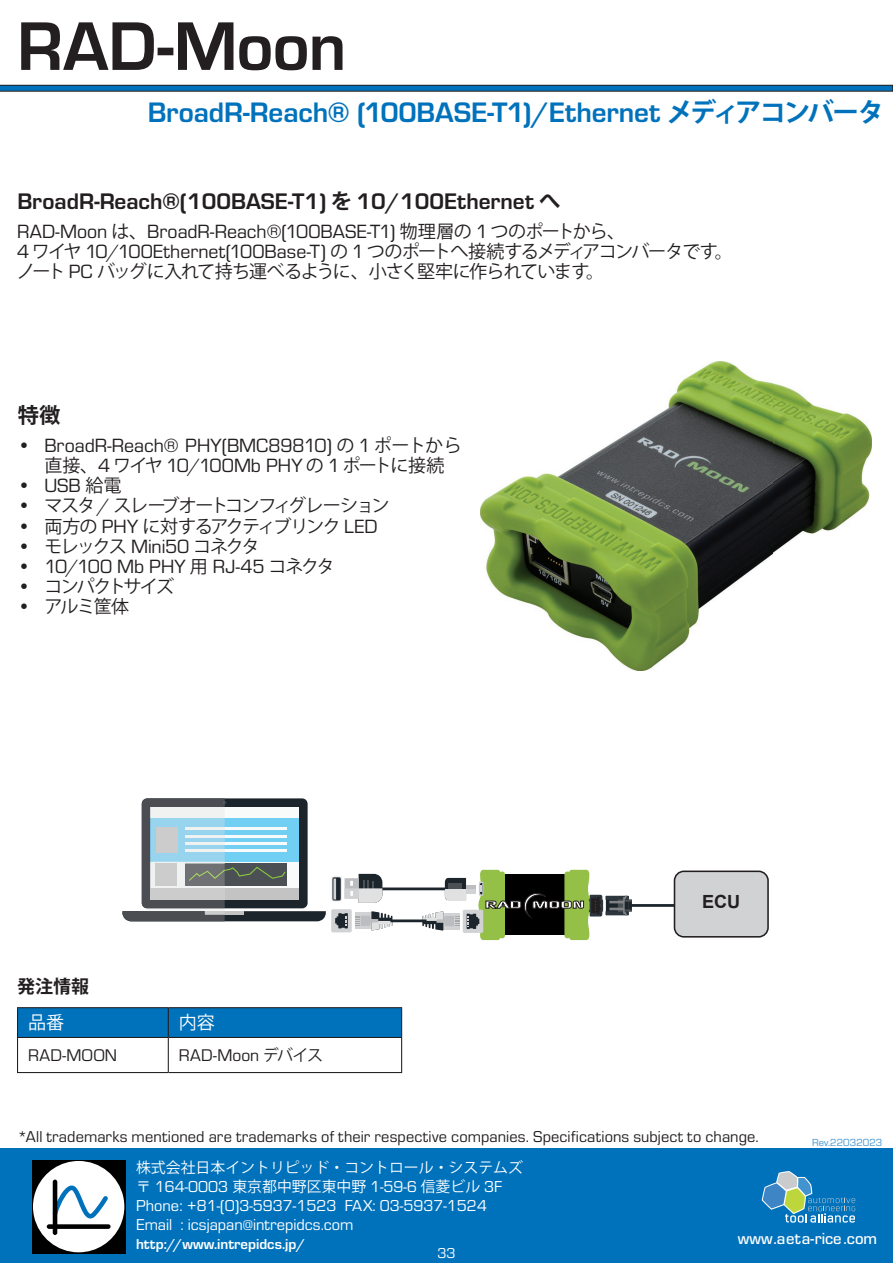
<style>
.page{position:relative;width:893px;height:1263px;background:#fff}
.page>*{position:absolute;margin:0;border:0;box-sizing:border-box;transform-origin:0 0}
.t1{font:700 71.25px "Eurostile";letter-spacing:-.01em;color:#231f20}
.t2{font:700 29.25px "Eurostile";letter-spacing:-.005em;color:#0072bc}
.t3{font:700 23.4px "Eurostile";color:#231f20}
.t4{font:700 21.3px "Koz Go Pr 6 N";color:#231f20}
.t5{font:19.95px/20.2px "Eurostile";letter-spacing:-.005em;color:#231f20}
.t6{font:700 18.15px "Arial";color:#231f20}
.t7{font:18px "Koz Go Pr 6 N";letter-spacing:-.09em;color:#231f20}
.t8{font:18px "Koz Go Pr 6 N";letter-spacing:-.055em;color:#231f20}
.t9{font:18px "Koz Go Pr 6 N";letter-spacing:-.12em;color:#231f20}
.t10{font:18px "Koz Go Pr 6 N";letter-spacing:-.11em;color:#231f20}
.t11{font:700 18px "Koz Go Pr 6 N";color:#231f20}
.t12{font:18px "Koz Go Pr 6 N";color:#fff}
.t13{font:17.55px "Eurostile";letter-spacing:.005em;color:#231f20}
.t14{font:500 16.65px "Eurostile";color:#fff}
.t15{font:16.35px/19.2px "Eurostile";color:#fff}
.t16{font:16.35px "Eurostile";letter-spacing:.005em;color:#231f20}
.t17{font:14.85px "Koz Go Pr 6 N";color:#fff}
.t18{font:700 14.85px "Eurostile";color:#fff}
.t19{font:14.85px "Eurostile";color:#fff}
.t20{font:10.65px "Eurostile";color:#4194d0}
.s1{font-family:"Koz Go Pr 6 N";font-size:26.55px}
.s2{font-family:"Koz Go Pr 6 N";font-size:21.3px}
.s3{font-family:"Koz Go Pr 6 N";font-size:18px}
.s4{font-family:"Eurostile";font-size:19.95px}
.s5{font-family:"Koz Go Pr 6 N";font-size:15.9px}
.s6{font-family:"Koz Go Pr 6 N";font-size:14.85px}
</style>
<div class="page">
<img style="left:480px;top:361px;width:392px;height:309px">
<hr style="left:378px;top:887px;width:68px;height:3px;background:#1c252c">
<svg style="left:122px;top:798px;width:204px;height:123px"></svg>
<div style="left:156px;top:827px;width:21px;height:25px;background:#cbcccb"></div>
<div style="left:331px;top:909px;width:21px;height:23px;background:#d1d2d4;border-radius:2px"></div>
<svg style="left:335px;top:913px;width:13px;height:15px"></svg>
<svg style="left:355px;top:911px;width:37px;height:19px"></svg>
<hr style="left:390px;top:919px;width:36px;height:3px;background:#1c252c">
<div style="left:606px;top:896px;width:23px;height:19px;background:#1c252c"></div>
<hr style="left:606px;top:896px;width:23px;height:4px;background:#2e363e">
<hr style="left:606px;top:911px;width:23px;height:4px;background:#2e363e">
<svg style="left:609px;top:895px;width:23px;height:21px"></svg>
<hr style="left:630px;top:904px;width:64px;height:3px;background:#1c252c">
<svg style="left:422px;top:869px;width:181px;height:71px"></svg>
<svg style="left:345px;top:874px;width:37px;height:29px"></svg>
<svg style="left:332px;top:877px;width:9px;height:24px"></svg>
<svg style="left:332px;top:877px;width:9px;height:23px"></svg>
<svg style="left:333px;top:878px;width:3px;height:21px"></svg>
<div style="left:674px;top:871px;width:94px;height:66px;background:#d1d2d4;border-radius:9px"></div>
<div style="left:674px;top:870px;width:95px;height:67px;border:2px solid #231f20;border-radius:9px"></div>
<hr style="left:17px;top:1007px;width:151px;height:1px;background:#231f20">
<hr style="left:168px;top:1007px;width:234px;height:1px;background:#231f20">
<svg style="left:17px;top:1008px;width:385px;height:29px;background:#0070b9"></svg>
<hr style="left:17px;top:1037px;width:151px;height:1px;background:#231f20">
<hr style="left:17px;top:1038px;width:1px;height:34px;background:#231f20">
<hr style="left:168px;top:1037px;width:234px;height:1px;background:#231f20">
<hr style="left:168px;top:1038px;width:1px;height:34px;background:#231f20">
<hr style="left:401px;top:1038px;width:1px;height:34px;background:#231f20">
<hr style="left:17px;top:1072px;width:151px;height:1px;background:#231f20">
<hr style="left:168px;top:1072px;width:234px;height:1px;background:#231f20">
<div style="left:0;top:1148px;width:893px;height:115px;background:#0072bc"></div>
<svg style="left:0;top:85px;width:893px;height:6px;background:#0663a0"></svg>
<div style="left:32px;top:1160px;width:93px;height:93px;background:#000001"></div>
<svg style="left:33px;top:1161px;width:91px;height:91px"></svg>
<svg style="left:762px;top:1171px;width:93px;height:51px"></svg>
<h1 class="t1" style="left:17px;top:-5px;width:331px">RAD-Moon</h1>
<h2 class="t2" style="left:148px;top:91px;width:738px">BroadR-Reach® (100BASE-T1)/Ethernet <span class="s1">メディアコンバータ</span></h2>
<p class="t3" style="left:17px;top:184px;width:544px">BroadR-Reach®(100BASE-T1) <span class="s2">を</span> 10/100Ethernet <span class="s2">へ</span></p>
<p class="t5" style="left:17px;top:220px;width:717px">RAD-Moon <span class="s3">は、</span>BroadR-Reach®(100BASE-T1) <span class="s3">物理層の</span> 1<span class="s3">つのポートから、<br></span>4 <span class="s3">ワイヤ</span> 10/100Ethernet(100Base-T) <span class="s3">の</span> 1 <span class="s3">つのポートへ接続するメディアコンバータです。</span></p>
<p class="t8" style="left:17px;top:262px;width:589px">ノート <span class="s4">PC</span> バッグに入れて持ち運べるように、小さく堅牢に作られています。</p>
<p class="t4" style="left:18px;top:403px;width:44px">特徴</p>
<p class="t5" style="left:17px;top:434px;width:446px">• BroadR-Reach® PHY(BMC89810) <span class="s3">の</span> 1 <span class="s3">ポートから</span></p>
<p class="t7" style="left:44px;top:455px;width:402px">直接、<span class="s4">4</span> ワイヤ <span class="s4">10/100Mb PHY</span> の <span class="s4">1</span>ポートに接続</p>
<p class="t5" style="left:17px;top:475px;width:106px">• USB <span class="s3">給電</span></p>
<p class="t7" style="left:17px;top:496px;width:373px"><span class="s4">•</span> マスタ <span class="s4">/</span> スレーブオートコンフィグレーション</p>
<p class="t7" style="left:17px;top:516px;width:362px"><span class="s4">•</span> 両方の <span class="s4">PHY</span> に対するアクティブリンク <span class="s4">LED</span></p>
<p class="t9" style="left:17px;top:536px;width:244px"><span class="s4">•</span> モレックス <span class="s4">Mini50</span> コネクタ</p>
<p class="t5" style="left:17px;top:555px;width:319px">• 10/100 Mb PHY <span class="s3">用</span> RJ-45 <span class="s3">コネクタ</span></p>
<p class="t10" style="left:17px;top:576px;width:158px"><span class="s4">•</span> コンパクトサイズ</p>
<p class="t7" style="left:17px;top:597px;width:113px"><span class="s4">•</span> アルミ筐体</p>
<p class="t11" style="left:17px;top:976px;width:74px">発注情報</p>
<p class="t12" style="left:28px;top:1013px;width:38px">品番</p>
<p class="t12" style="left:179px;top:1013px;width:37px">内容</p>
<p class="t13" style="left:28px;top:1043px;width:90px">RAD-MOON</p>
<p class="t13" style="left:179px;top:1043px;width:146px">RAD-Moon <span class="s5">デバイス</span></p>
<p class="t6" style="left:702px;top:889px;width:40px">ECU</p>
<p class="t16" style="left:17px;top:1125px;width:743px">*All trademarks mentioned are trademarks of their respective companies. Specifications subject to change.</p>
<p class="t20" style="left:812px;top:1135px;width:72px">Rev.22032023</p>
<p class="t17" style="left:136px;top:1159px;width:388px">株式会社日本イントリピッド・コントロール・システムズ</p>
<p class="t15" style="left:136px;top:1176px;width:367px"><span class="s6">〒</span> 164-0003 <span class="s6">東京都中野区東中野</span> 1-59-6 <span class="s6">信菱ビル</span> 3F<br>Phone: +81-(0)3-5937-1523 FAX: 03-5937-1524<br>Email : icsjapan@intrepidcs.com</p>
<p class="t18" style="left:136px;top:1233px;width:171px">http://www.intrepidcs.jp/</p>
<p class="t19" style="left:437px;top:1243px;width:20px">33</p>
<p class="t14" style="left:738px;top:1227px;width:141px">www.aeta-rice.com</p>
</div>
